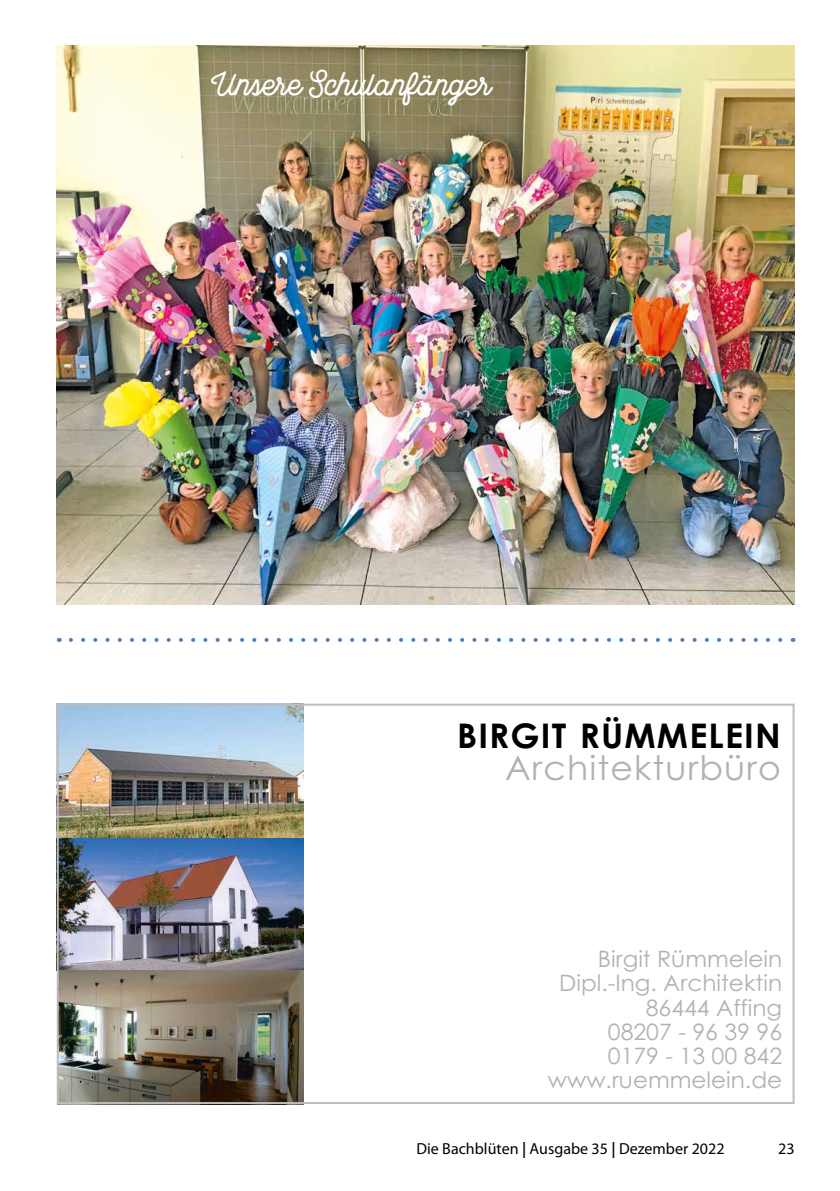
<style>
.page{position:relative;width:840px;height:1191px;background:#fff}
.page>*{position:absolute;margin:0;border:0;box-sizing:border-box;transform-origin:0 0}
.t1{font:700 34px "Century Gothic";letter-spacing:.035em;color:#000}
.t2{font:34px "Century Gothic";letter-spacing:.035em;color:#b3b2b2}
.t3{font:700 32px "Local Brewery";color:#fff}
.t4{font:22.6px/24.2px "Century Gothic";color:#b3b2b2;text-align:right}
.t5{font:16px "Myriad Pro";color:#000}
.s1{font-weight:600}
</style>
<div class="page">
<img style="left:57px;top:45px;width:737px;height:559px">
<svg style="left:71px;top:638px;width:712px;height:4px"></svg>
<img style="left:60px;top:706px;width:244px;height:395px">
<img style="left:60px;top:706px;width:243px;height:131px">
<div style="left:57px;top:703px;width:737px;height:401px;border:2px solid #bcbcbc"></div>
<h2 class="t3" style="left:214px;top:65px;width:279px">Unsere Schulanfänger</h2>
<h1 class="t1" style="left:457px;top:709px;width:325px">BIRGIT RÜMMELEIN</h1>
<h1 class="t2" style="left:504px;top:744px;width:277px">Architekturbüro</h1>
<p class="t4" style="left:547px;top:946px;width:236px">Birgit Rümmelein<br>Dipl.-Ing. Architektin<br>86444 Affing<br>08207 - 96 39 96<br>0179 - 13 00 842 www.ruemmelein.de</p>
<p class="t5" style="left:416px;top:1139px;width:309px">Die Bachblüten <span class="s1">|</span> Ausgabe 35 <span class="s1">|</span> Dezember 2022</p>
<p class="t5" style="left:777px;top:1139px;width:18px">23</p>
</div>
